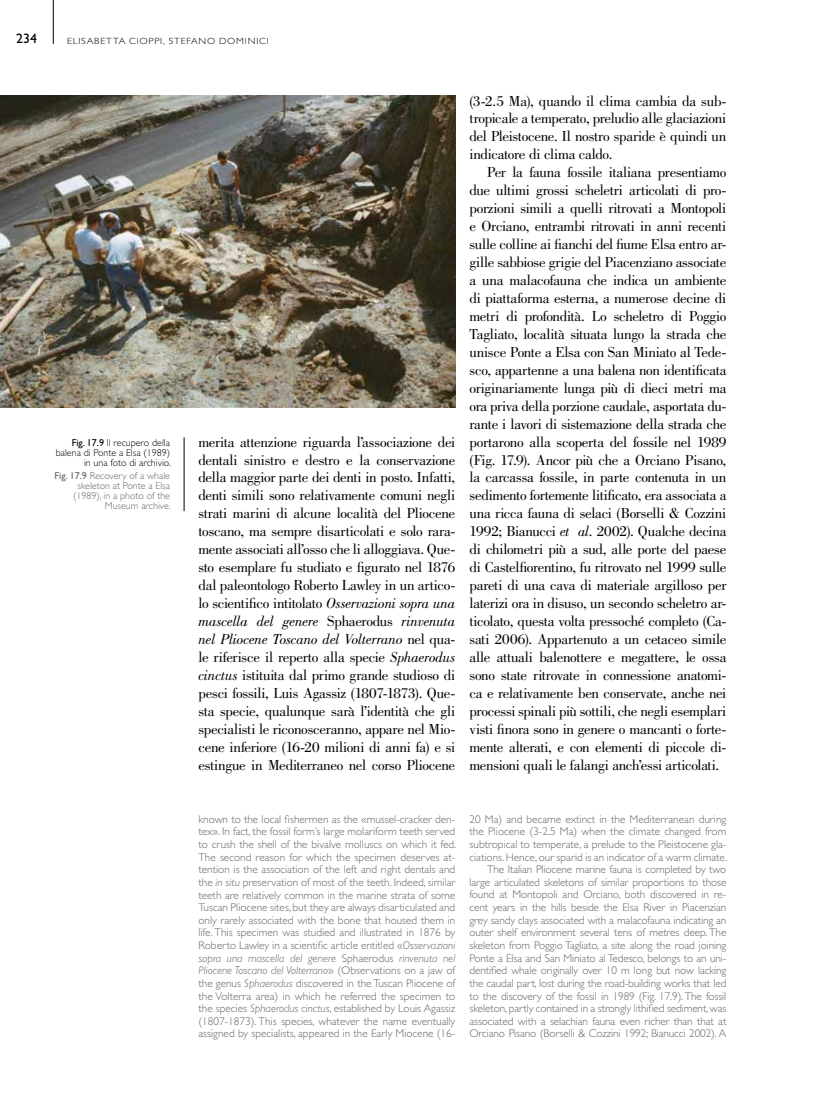
<style>
.page{position:relative;width:815px;height:1099px;background:#fff}
.page>*{position:absolute;margin:0;border:0;box-sizing:border-box;transform-origin:0 0}
.t1{font:15px/18px "Bodoni Std";letter-spacing:-.02em;color:#000;text-align:justify}
.t2{font:13.75px "Gill Sans Std";color:#000}
.t3{font:300 11.25px/12.6px "Gill Sans Std";letter-spacing:-.01em;color:#646567;text-align:justify}
.t4{font:300 10px/10px "Gill Sans Std";color:#646567;text-align:right}
.t5{font:300 10px/10px "Gill Sans Std";color:#000;text-align:right}
.t6{font:300 9px "Gill Sans Std";letter-spacing:.08em;color:#000;scale:1.11 1}
.s1{font-weight:400}
.s2{font-style:italic}
</style>
<div class="page">
<hr style="left:53px;top:0;width:1px;height:44px;background:#000">
<img style="left:0;top:95px;width:455px;height:313px">
<hr style="left:184px;top:437px;width:1px;height:74px;background:#000">
<p class="t2" style="left:16px;top:31px;width:22px">234</p>
<p class="t6" style="left:67px;top:36px;width:183px">Elisabetta Cioppi, Stefano Domin ici</p>
<p class="t5" style="left:56px;top:437px;width:117px"><span class="s1">Fig. 17.9</span> I l recupero della balena di Ponte a Elsa (1989) in una foto di archivio.</p>
<p class="t4" style="left:55px;top:471px;width:118px"><span class="s1">Fig. 17.9</span> Recovery of a whale skeleton at Ponte a Elsa (1989), in a photo of the<br>Museum archive.</p>
<p class="t1" style="left:198px;top:433px;width:258px">merita attenzione riguarda l’associazione dei dentali sinistro e destro e la conservazione della maggior parte dei denti in posto. Infatti, denti simili sono relativamente comuni negli strati marini di alcune località del Pliocene toscano, ma sempre disarticolati e solo rara&shy;mente associati all’osso che li alloggiava. Que&shy;sto esemplare fu studiato e figurato nel 1876 dal paleontologo Roberto Lawley in un artico&shy;lo scientifico intitolato <span class="s2">Osservazioni sopra una mascella del genere</span> Sphaerodus <span class="s2">rinvenuta nel Pliocene Toscano del Volterrano</span> nel qua&shy;le riferisce il reperto alla specie <span class="s2">Sphaerodus cinctus</span> istituita dal primo grande studioso di pesci fossili, Luis Agassiz (1807-1873). Que&shy;sta specie, qualunque sarà l’identità che gli specialisti le riconosceranno, appare nel Mio&shy;cene inferiore (16-20 milioni di anni fa) e si estingue in Mediterraneo nel corso Pliocene</p>
<p class="t1" style="left:469px;top:92px;width:258px">(3-2.5 Ma), quando il clima cambia da sub&shy;tropicale a temperato, preludio alle glaciazioni del Pleistocene. Il nostro sparide è quindi un indicatore di clima caldo.</p>
<p class="t1" style="left:469px;top:163px;width:258px;text-indent:18px">Per la fauna fossile italiana presentiamo due ultimi grossi scheletri articolati di pro&shy;porzioni simili a quelli ritrovati a Montopoli e Orciano, entrambi ritrovati in anni recenti sulle colline ai fianchi del fiume Elsa entro ar&shy;gille sabbiose grigie del Piacenziano associate a una malacofauna che indica un ambiente di piattaforma esterna, a numerose decine di metri di profondità. Lo scheletro di Poggio Tagliato, località situata lungo la strada che unisce Ponte a Elsa con San Miniato al Tede&shy;sco, appartenne a una balena non identificata originariamente lunga più di dieci metri ma ora priva della porzione caudale, asportata du&shy;rante i lavori di sistemazione della strada che portarono alla scoperta del fossile nel 1989 (Fig. 17.9). Ancor più che a Orciano Pisano, la carcassa fossile, in parte contenuta in un sedimento fortemente litificato, era associata a una ricca fauna di selaci (Borselli &amp; Cozzini 1992; Bianucci <span class="s2">et al</span>. 2002). Qualche decina di chilometri più a sud, alle porte del paese di Castelfiorentino, fu ritrovato nel 1999 sulle pareti di una cava di materiale argilloso per laterizi ora in disuso, un secondo scheletro ar&shy;ticolato, questa volta pressoché completo (Ca&shy;sati 2006). Appartenuto a un cetaceo simile alle attuali balenottere e megattere, le ossa sono state ritrovate in connessione anatomi&shy;ca e relativamente ben conservate, anche nei processi spinali più sottili, che negli esemplari visti finora sono in genere o mancanti o forte&shy;mente alterati, e con elementi di piccole di&shy;mensioni quali le falangi anch’essi articolati.</p>
<p class="t3" style="left:198px;top:812px;width:259px">known to the local fishermen as the «mussel-cracker den&shy;tex». In fact, the fossil form’s large molariform teeth served to crush the shell of the bivalve molluscs on which it fed.<br>The second reason for which the specimen deserves at&shy;tention is the association of the left and right dentals and the <span class="s2">in situ</span> preservation of most of the teeth. Indeed, similar teeth are relatively common in the marine strata of some Tuscan Pliocene sites, but they are always disarticulated and only rarely associated with the bone that housed them in life. This specimen was studied and illustrated in 1876 by Roberto Lawley in a scientific article entitled «<span class="s2">Osservazioni sopra una mascella del genere</span> Sphaerodus <span class="s2">rinvenuta nel Pliocene Toscano del Volterrano</span>» (Observations on a jaw of the genus <span class="s2">Sphaerodus</span> discovered in the Tuscan Pliocene of the Volterra area) in which he referred the specimen to the species <span class="s2">Sphaerodus cinctus</span>, established by Louis Agassiz (1807-1873). This species, whatever the name eventually assigned by specialists, appeared in the Early Miocene (16-</p>
<p class="t3" style="left:469px;top:812px;width:259px;text-align:right">20 Ma) and became extinct in the Mediterranean during the Pliocene (3-2.5 Ma) when the climate changed from subtropical to temperate, a prelude to the Pleistocene gla&shy;ciations. Hence, our sparid is an indicator of a warm climate.<br>The Italian Pliocene marine fauna is completed by two large articulated skeletons of similar proportions to those found at Montopoli and Orciano, both discovered in re&shy;cent years in the hills beside the Elsa River in Piacenzian grey sandy clays associated with a malacofauna indicating an outer shelf environment several tens of metres deep. The skeleton from Poggio Tagliato, a site along the road joining Ponte a Elsa and San Miniato al Tedesco, belongs to an uni&shy;dentified whale originally over 10 m long but now lacking the caudal part, lost during the road-building works that led to the discovery of the fossil in 1989 (Fig. 17.9). The fossil skeleton, partly contained in a strongly lithified sediment, was associated with a selachian fauna even richer than that at Orciano Pisano (Borselli &amp; Cozzini 1992; Bianucci 2002). A</p>
</div>
